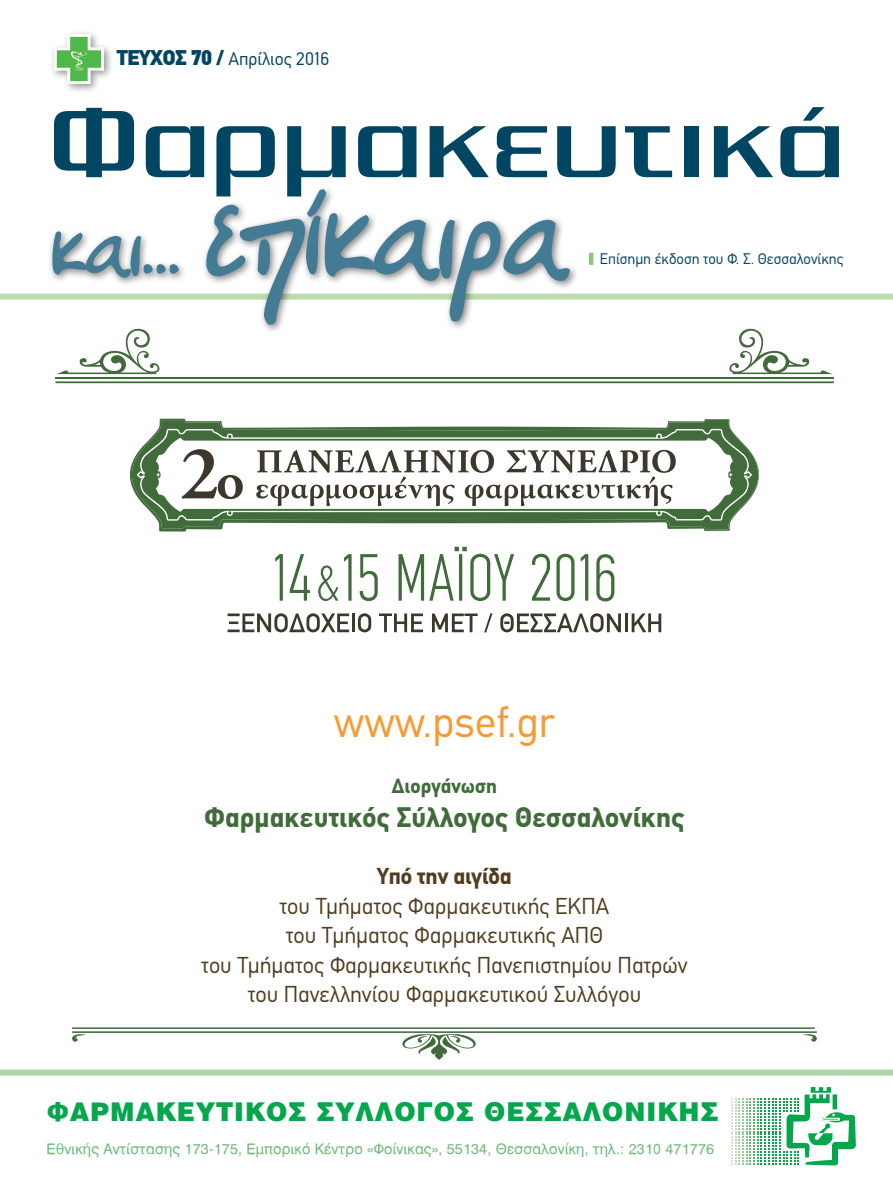
<style>
.page{position:relative;width:893px;height:1191px;background:#fff}
.page>*{position:absolute;margin:0;border:0;box-sizing:border-box;transform-origin:0 0}
.t1{font:700 136.5px "PF Libera";letter-spacing:-.06em;color:#437a94;scale:.9 1}
.t2{font:500 108.3px "PF Stargate";letter-spacing:.035em;color:#004561}
.t3{font:43.2px "CF Din";color:#f89a34}
.t4{font:700 27.75px "CF Din";letter-spacing:.01em;color:#416b3b}
.t5{font:900 25.5px "UB Helvetica";letter-spacing:.04em;color:#06a64d}
.t6{font:22.65px/29.4px "CF Din";color:#513d1f;text-align:center}
.t7{font:700 22.65px "CF Din";color:#513d1f}
.t8{font:700 20.25px "CF Din";letter-spacing:.01em;color:#416b3b}
.t9{font:18px "CF Din";color:#004561}
.t10{font:15px "CF Din";color:#004561}
.t11{font:14.25px "Mg Helvetica Normal";letter-spacing:.015em;color:#6fba7a}
.s1{font-weight:900;font-size:21px}
.s2{font-size:93.15px}
</style>
<div class="page">
<hr style="left:589px;top:253px;width:4px;height:12px;background:#8ac979">
<div style="left:50px;top:30px;width:63px;height:63px;background:#000;opacity:.4"></div>
<svg style="left:53px;top:33px;width:52px;height:52px"></svg>
<svg style="left:731px;top:1087px;width:125px;height:78px"></svg>
<div style="left:0;top:1069px;width:893px;height:6px;background:#aad3ac"></div>
<div style="left:0;top:294px;width:893px;height:6px;background:#bbddae"></div>
<div style="left:47px;top:185px;width:533px;height:150px;background:#000;opacity:.5"></div>
<svg style="left:130px;top:419px;width:629px;height:112px"></svg>
<svg style="left:256px;top:449px;width:420px;height:57px"></svg>
<svg style="left:182px;top:449px;width:61px;height:50px"></svg>
<svg style="left:275px;top:554px;width:8px;height:46px"></svg>
<svg style="left:290px;top:554px;width:20px;height:46px"></svg>
<svg style="left:318px;top:565px;width:20px;height:36px"></svg>
<svg style="left:344px;top:554px;width:8px;height:46px"></svg>
<svg style="left:360px;top:554px;width:18px;height:47px"></svg>
<svg style="left:399px;top:547px;width:115px;height:54px"></svg>
<svg style="left:532px;top:554px;width:18px;height:46px"></svg>
<svg style="left:556px;top:554px;width:18px;height:47px"></svg>
<svg style="left:581px;top:554px;width:7px;height:46px"></svg>
<svg style="left:228px;top:613px;width:121px;height:19px"></svg>
<hr style="left:352px;top:613px;width:3px;height:19px;background:#3e382c">
<svg style="left:358px;top:613px;width:13px;height:19px"></svg>
<svg style="left:379px;top:613px;width:44px;height:19px"></svg>
<svg style="left:432px;top:613px;width:46px;height:19px"></svg>
<svg style="left:484px;top:613px;width:8px;height:19px"></svg>
<svg style="left:500px;top:613px;width:121px;height:19px"></svg>
<hr style="left:625px;top:613px;width:3px;height:19px;background:#3e382c">
<svg style="left:632px;top:613px;width:29px;height:19px"></svg>
<svg style="left:596px;top:554px;width:18px;height:47px"></svg>
<hr style="left:72px;top:1027px;width:742px;height:2px;background:#416b3b">
<svg style="left:72px;top:1031px;width:745px;height:28px"></svg>
<hr style="left:55px;top:381px;width:779px;height:2px;background:#416b3b">
<hr style="left:55px;top:377px;width:779px;height:1px;background:#416b3b">
<svg style="left:55px;top:328px;width:107px;height:46px"></svg>
<svg style="left:729px;top:328px;width:104px;height:46px"></svg>
<p class="t9" style="left:117px;top:49px;width:214px"><span class="s1">ΤΕΥΧΟΣ 70 /</span> Απρίλιος 2016</p>
<h2 class="t2" style="left:49px;top:87px;width:795px">Φαρμακευτικά</h2>
<h1 class="t1" style="left:51px;top:144px;width:585px"><span class="s2">και...</span> επίκαιρα</h1>
<p class="t10" style="left:600px;top:251px;width:245px">Επίσημη έκδοση του Φ. Σ. Θεσσαλονίκης</p>
<h3 class="t3" style="left:334px;top:698px;width:223px">www.psef.gr</h3>
<p class="t8" style="left:392px;top:775px;width:107px">Διοργάνωση</p>
<p class="t4" style="left:204px;top:801px;width:482px">Φαρμακευτικός Σύλλογος Θεσσαλονίκης</p>
<p class="t7" style="left:377px;top:864px;width:136px">Υπό την αιγίδα</p>
<p class="t6" style="left:201px;top:891px;width:488px">του Τμήματος Φαρμακευτικής ΕΚΠΑ<br>του Τμήματος Φαρμακευτικής ΑΠΘ<br>του Τμήματος Φαρμακευτικής Πανεπιστημίου Πατρών του Πανελληνίου Φαρμακευτικού Συλλόγου</p>
<p class="t5" style="left:47px;top:1096px;width:673px">ΦΑΡΜΑΚΕΥΤΙΚΟΣ ΣΥΛΛΟΓΟΣ ΘΕΣΣΑΛΟΝΙΚΗΣ</p>
<p class="t11" style="left:47px;top:1140px;width:669px">Εθνικής Αντίστασης 173-175, Εμπορικό Κέντρο «Φοίνικας», 55134, Θεσσαλονίκη, τηλ.: 2310 471776</p>
</div>
